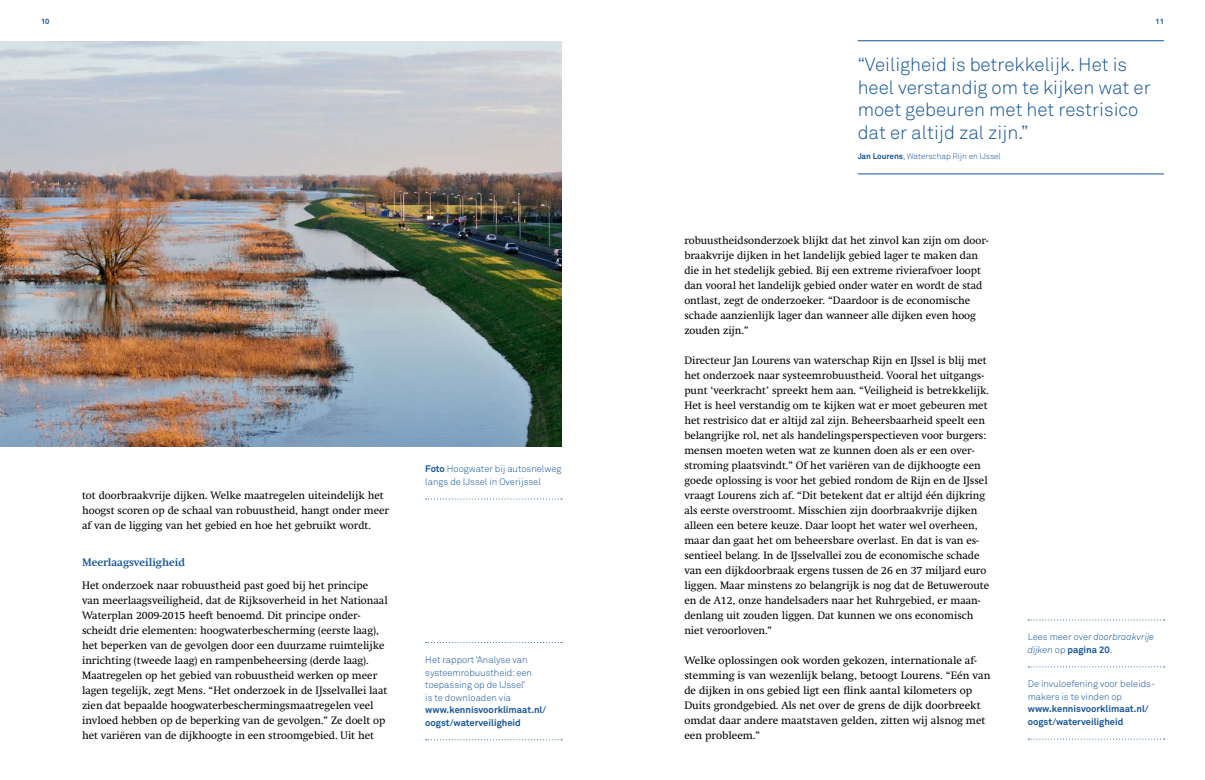
<style>
.page{position:relative;width:1205px;height:780px;background:#fff}
.page>*{position:absolute;margin:0;border:0;box-sizing:border-box;transform-origin:0 0}
.t1{font:300 18.75px/22.5px "Akkurat";color:#14549a}
.t2{font:10.62px/15px "Swift";color:#000}
.t3{font:700 10.62px "Swift";color:#14549a}
.t4{font:300 9.38px/12.5px "Akkurat";color:#14549a}
.t5{font:700 9.38px/12.5px "Akkurat";color:#14549a}
.t6{font:italic 300 9.38px/12.5px "Akkurat";color:#14549a}
.t7{font:300 8.12px "Akkurat";color:#14549a}
.t8{font:700 7.5px "Akkurat";color:#14549a}
.s1{font-weight:700}
.s2{font-style:normal}
.s3{font-weight:700;font-style:normal}
</style>
<div class="page">
<img style="left:0;top:41px;width:561px;height:405px">
<svg style="left:426px;top:642px;width:136px;height:1px"></svg>
<svg style="left:426px;top:739px;width:136px;height:1px"></svg>
<svg style="left:1028px;top:666px;width:136px;height:1px"></svg>
<svg style="left:1028px;top:738px;width:136px;height:1px"></svg>
<svg style="left:426px;top:498px;width:136px;height:1px"></svg>
<svg style="left:1028px;top:619px;width:136px;height:1px"></svg>
<hr style="left:857px;top:40px;width:307px;height:1px;background:#14549a">
<hr style="left:857px;top:174px;width:307px;height:1px;background:#14549a">
<p class="t8" style="left:41px;top:16px;width:10px">10</p>
<p class="t8" style="left:1155px;top:16px;width:10px">11</p>
<p class="t2" style="left:82px;top:488px;width:308px">tot doorbraakvrije dijken. Welke maatregelen uiteindelijk het hoogst scoren op de schaal van robuustheid, hangt onder meer af van de ligging van het gebied en hoe het gebruikt wordt.</p>
<p class="t3" style="left:82px;top:556px;width:104px">Meerlaagsveiligheid</p>
<p class="t2" style="left:82px;top:578px;width:307px">Het onderzoek naar robuustheid past goed bij het principe van meerlaagsveiligheid, dat de Rijksoverheid in het Nationaal Waterplan 2009-2015 heeft benoemd. Dit principe onder&shy;scheidt drie elementen: hoogwaterbescherming (eerste laag), het beperken van de gevolgen door een duurzame ruimtelijke inrichting (tweede laag) en rampenbeheersing (derde laag).<br>Maatregelen op het gebied van robuustheid werken op meer lagen tegelijk, zegt Mens. “Het onderzoek in de IJsselvallei laat zien dat bepaalde hoogwaterbeschermingsmaatregelen veel invloed hebben op de beperking van de gevolgen.” Ze doelt op het variëren van de dijkhoogte in een stroomgebied. Uit het</p>
<p class="t4" style="left:425px;top:462px;width:138px"><span class="s1">Foto</span> Hoogwater bij autosnelweg langs de IJssel in Overijssel</p>
<p class="t4" style="left:425px;top:653px;width:108px">Het rapport ‘Analyse van systeemrobuustheid: een toepassing op de IJssel’ is te downloaden via</p>
<p class="t5" style="left:425px;top:703px;width:122px">www.kennisvoorklimaat.nl/ oogst/waterveiligheid</p>
<h1 class="t1" style="left:857px;top:53px;width:295px">“Veiligheid is betrekkelijk. Het is heel verstandig om te kijken wat er moet gebeuren met het restrisico dat er altijd zal zijn.”</h1>
<p class="t7" style="left:857px;top:151px;width:145px"><span class="s1">Jan Lourens</span>, Waterschap Rijn en IJssel</p>
<p class="t2" style="left:684px;top:233px;width:306px">robuustheidsonderzoek blijkt dat het zinvol kan zijn om door&shy;braakvrije dijken in het landelijk gebied lager te maken dan die in het stedelijk gebied. Bij een extreme rivierafvoer loopt dan vooral het landelijk gebied onder water en wordt de stad ontlast, zegt de onderzoeker. “Daardoor is de economische schade aanzienlijk lager dan wanneer alle dijken even hoog zouden zijn.”</p>
<p class="t2" style="left:684px;top:353px;width:306px">Directeur Jan Lourens van waterschap Rijn en IJssel is blij met het onderzoek naar systeemrobuustheid. Vooral het uitgangs&shy;punt ‘veerkracht’ spreekt hem aan. “Veiligheid is betrekkelijk.<br>Het is heel verstandig om te kijken wat er moet gebeuren met het restrisico dat er altijd zal zijn. Beheersbaarheid speelt een belangrijke rol, net als handelingsperspectieven voor burgers: mensen moeten weten wat ze kunnen doen als er een over&shy;stroming plaatsvindt.” Of het variëren van de dijkhoogte een goede oplossing is voor het gebied rondom de Rijn en de IJssel vraagt Lourens zich af. “Dit betekent dat er altijd één dijkring als eerste overstroomt. Misschien zijn doorbraakvrije dijken alleen een betere keuze. Daar loopt het water wel overheen, maar dan gaat het om beheersbare overlast. En dat is van es&shy;sentieel belang. In de IJsselvallei zou de economische schade van een dijkdoorbraak ergens tussen de 26 en 37 miljard euro liggen. Maar minstens zo belangrijk is nog dat de Betuweroute en de A12, onze handelsaders naar het Ruhrgebied, er maan&shy;denlang uit zouden liggen. Dat kunnen we ons economisch niet veroorloven.”</p>
<p class="t2" style="left:684px;top:653px;width:308px">Welke oplossingen ook worden gekozen, internationale af&shy;stemming is van wezenlijk belang, betoogt Lourens. “Eén van de dijken in ons gebied ligt een flink aantal kilometers op Duits grondgebied. Als net over de grens de dijk doorbreekt omdat daar andere maatstaven gelden, zitten wij alsnog met een probleem.”</p>
<p class="t6" style="left:1028px;top:630px;width:128px"><span class="s2">Lees meer over</span> doorbraakvrije dijken <span class="s2">op</span> <span class="s3">pagina 20</span><span class="s2">.</span></p>
<p class="t4" style="left:1028px;top:677px;width:127px">De invuloefening voor beleids&shy;makers is te vinden op</p>
<p class="t5" style="left:1028px;top:702px;width:122px">www.kennisvoorklimaat.nl/ oogst/waterveiligheid</p>
</div>
